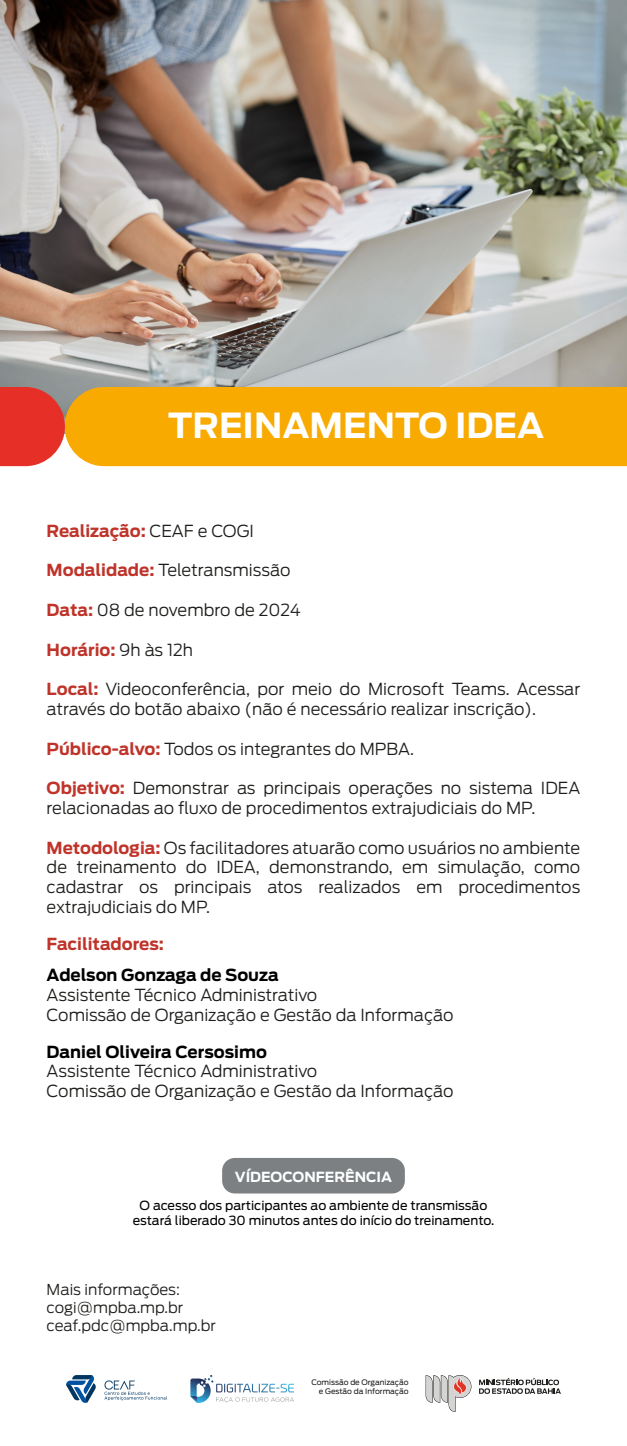
<style>
.page{position:relative;width:627px;height:1446px;background:#fff}
.page>*{position:absolute;margin:0;border:0;box-sizing:border-box;transform-origin:0 0}
.t1{font:700 34.35px "Antenna";color:#fff}
.t2{font:300 16.5px/19.8px "Antenna";color:#1d1d1b}
.t3{font:700 16.5px "Antenna";color:#bf342a}
.t4{font:700 16.5px "Antenna";color:#000}
.t5{font:300 15px/18px "Antenna";color:#1d1d1b}
.t6{font:700 13.88px "Antenna";color:#fff}
.t7{font:12.52px/14.9px "Antenna";color:#000;text-align:center}
.t8{font:7.57px/8.6px "Antenna";letter-spacing:-.005em;color:#1d1d1b;text-align:right}
.s1{font-weight:300;color:#1d1d1b}
.s2{font-weight:700;color:#bf342a}
</style>
<div class="page">
<img style="left:0;top:0;width:626px;height:387px">
<div style="left:65px;top:387px;width:561px;height:79px;background:#f8aa00"></div>
<svg style="left:0;top:387px;width:65px;height:79px;background:#e1443c"></svg>
<div style="left:222px;top:1158px;width:182px;height:35px;background:#7c8083;border-radius:13px"></div>
<svg style="left:190px;top:1375px;width:104px;height:28px"></svg>
<svg style="left:425px;top:1375px;width:46px;height:37px"></svg>
<svg style="left:479px;top:1378px;width:81px;height:16px"></svg>
<svg style="left:66px;top:1375px;width:30px;height:28px"></svg>
<svg style="left:104px;top:1380px;width:63px;height:20px"></svg>
<h1 class="t1" style="left:168px;top:405px;width:377px">TREINAMENTO IDEA</h1>
<p class="t3" style="left:47px;top:521px;width:209px">Realização: <span class="s1">CEAF e COGI</span></p>
<p class="t2" style="left:47px;top:561px;width:245px"><span class="s2">Modalidade:</span> Teletransmissão</p>
<p class="t2" style="left:47px;top:600px;width:256px"><span class="s2">Data:</span> 08 de novembro de 2024</p>
<p class="t3" style="left:47px;top:640px;width:148px">Horário: <span class="s1">9h às 12h</span></p>
<p class="t2" style="left:47px;top:679px;width:535px"><span class="s2">Local:</span> Videoconferência, por meio do Microsoft Teams. Acessar através do botão abaixo (não é necessário realizar inscrição).</p>
<p class="t2" style="left:47px;top:739px;width:368px"><span class="s2">Público-alvo:</span> Todos os integrantes do MPBA.</p>
<p class="t2" style="left:47px;top:778px;width:535px"><span class="s2">Objetivo:</span> Demonstrar as principais operações no sistema IDEA relacionadas ao fluxo de procedimentos extrajudiciais do MP.</p>
<p class="t2" style="left:47px;top:838px;width:535px;text-align:justify"><span class="s2">Metodologia:</span> Os facilitadores atuarão como usuários no ambiente de treinamento do IDEA, demonstrando, em simulação, como cadastrar os principais atos realizados em procedimentos extrajudiciais do MP.</p>
<p class="t3" style="left:47px;top:934px;width:119px">Facilitadores:</p>
<p class="t4" style="left:47px;top:966px;width:233px">Adelson Gonzaga de Souza</p>
<p class="t2" style="left:47px;top:985px;width:408px">Assistente Técnico Administrativo<br>Comissão de Organização e Gestão da Informação</p>
<p class="t4" style="left:47px;top:1042px;width:221px">Daniel Oliveira Cersosimo</p>
<p class="t2" style="left:47px;top:1062px;width:408px">Assistente Técnico Administrativo<br>Comissão de Organização e Gestão da Informação</p>
<p class="t6" style="left:235px;top:1169px;width:159px">VÍDEOCONFERÊNCIA</p>
<p class="t7" style="left:133px;top:1198px;width:363px">O acesso dos participantes ao ambiente de transmissão estará liberado 30 minutos antes do início do treinamento.</p>
<p class="t5" style="left:47px;top:1281px;width:171px">Mais informações: cogi@mpba.mp.br ceaf.pdc@mpba.mp.br</p>
<p class="t8" style="left:311px;top:1378px;width:99px">Comissão de Organização e Gestão da Informação</p>
</div>
